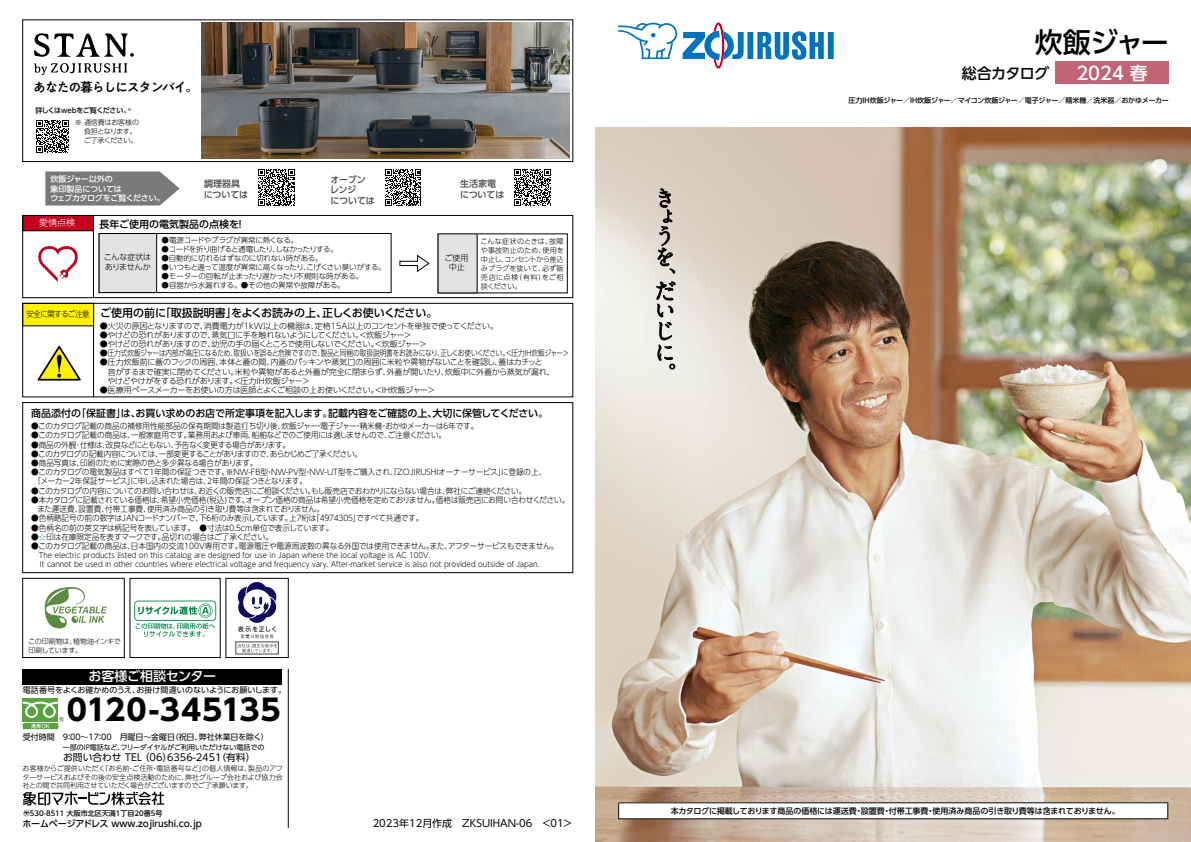
<style>
.page{position:relative;width:1191px;height:842px;background:#fff}
.page>*{position:absolute;margin:0;border:0;box-sizing:border-box;transform-origin:0 0}
.t1{font:700 29.2px "UD Shin Go Pr 6";color:#000;scale:1.05 1}
.t2{font:500 28px "UD Shin Go Pro";letter-spacing:-.06em;color:#000}
.t3{font:500 18px "UD Shin Go Pro";color:#fff}
.t4{font:500 15px "UD Shin Go Pro";letter-spacing:-.035em;color:#000}
.t5{font:500 13px "PA1 Gothic Std";letter-spacing:-.1em;color:#000}
.t6{font:500 13px "UD Shin Go Pr 6";letter-spacing:-.015em;color:#fff}
.t7{font:500 11px "UD Shin Go Pro";letter-spacing:-.005em;color:#000}
.t8{font:500 10px "UD Shin Go Pro";color:#000}
.t9{font:10px "UD Shin Go Pro";color:#000}
.t10{font:9.8px "UD Shin Go Pr 6";color:#000}
.t11{font:500 9px/10.8px "UD Shin Go Pro";letter-spacing:-.01em;color:#464543}
.t12{font:500 9px "UD Shin Go Pr 6";color:#000}
.t13{font:300 9px "UD Shin Go Pro";color:#fff}
.t14{font:300 8px/9.2px "UD Shin Go Pro";letter-spacing:-.02em;color:#000;scale:.95 1}
.t15{font:300 8px/9.5px "UD Shin Go Pro";letter-spacing:-.02em;color:#000}
.t16{font:8px "UD Shin Go Pr 6";color:#000}
.t17{font:500 8px "UD Shin Go Pro";letter-spacing:-.015em;color:#000}
.t18{font:300 8px "UD Shin Go Pro";color:#000}
.t19{font:300 8px "UD Shin Go Pro";letter-spacing:-.055em;color:#000;scale:.95 1}
.t20{font:500 8px/9.2px "UD Shin Go Pro";letter-spacing:-.025em;color:#fff}
.t21{font:300 7.5px/9.2px "UD Shin Go Pro";color:#000;scale:.95 1}
.t22{font:300 7.5px "UD Shin Go Pro";letter-spacing:-.035em;color:#000}
.t23{font:300 7.5px "UD Shin Go Pro";letter-spacing:-.02em;color:#000}
.t24{font:300 7.5px "UD Shin Go Pro";letter-spacing:-.09em;color:#000}
.t25{font:300 7.5px "UD Shin Go Pro";color:#000}
.t26{font:300 7.1px/8.9px "UD Shin Go Pro";letter-spacing:.01em;color:#000;text-align:justify}
.t27{font:300 7px/9px "UD Shin Go Pro";letter-spacing:-.03em;color:#000}
.t28{font:500 7px "UD Shin Go Pro";letter-spacing:-.035em;color:#000}
.t29{font:7px "UD Shin Go Pr 6";letter-spacing:-.005em;color:#000}
.t30{font:500 7px "UD Shin Go Pr 6";color:#000}
.t31{font:500 7px "UD Shin Go Pro";letter-spacing:-.08em;color:#000}
.t32{font:300 6.9px/8.5px "UD Shin Go Pr 6";letter-spacing:-.02em;color:#000;text-align:justify}
.s1{font-weight:300;font-size:8px}
.s2{color:#009ae3}
</style>
<div class="page">
<svg style="left:45px;top:171px;width:135px;height:35px;background:#868687"></svg>
<img style="left:201px;top:23px;width:369px;height:136px">
<div style="left:22px;top:20px;width:551px;height:142px;border:1px solid #000"></div>
<div style="left:23px;top:215px;width:70px;height:16px;background:#c4001c"></div>
<div style="left:23px;top:215px;width:71px;height:16px;border:1px solid #000"></div>
<div style="left:23px;top:303px;width:71px;height:23px;background:#fff100"></div>
<div style="left:22px;top:402px;width:551px;height:171px;border:1px solid #000"></div>
<hr style="left:93px;top:215px;width:1px;height:83px;background:#000">
<hr style="left:288px;top:669px;width:1px;height:159px;background:#000">
<div style="left:99px;top:233px;width:292px;height:60px;border:1px solid #000"></div>
<div style="left:99px;top:233px;width:58px;height:60px;background:#e3e3e4"></div>
<div style="left:99px;top:233px;width:58px;height:60px;border:1px solid #000"></div>
<div style="left:438px;top:234px;width:39px;height:59px;background:#e3e3e4"></div>
<svg style="left:399px;top:254px;width:31px;height:18px"></svg>
<svg style="left:38px;top:246px;width:40px;height:36px"></svg>
<hr style="left:93px;top:303px;width:1px;height:94px;background:#000">
<svg style="left:37px;top:346px;width:44px;height:35px"></svg>
<div style="left:23px;top:669px;width:259px;height:15px;background:#000"></div>
<svg style="left:23px;top:811px;width:7px;height:5px"></svg>
<svg style="left:23px;top:791px;width:141px;height:14px"></svg>
<div style="left:23px;top:698px;width:35px;height:23px;background:#58a240"></div>
<svg style="left:23px;top:723px;width:35px;height:6px"></svg>
<svg style="left:23px;top:702px;width:41px;height:26px"></svg>
<div style="left:22px;top:215px;width:551px;height:83px;border:1px solid #000"></div>
<div style="left:22px;top:303px;width:551px;height:94px;border:1px solid #000"></div>
<svg style="left:34px;top:63px;width:93px;height:12px"></svg>
<svg style="left:34px;top:33px;width:100px;height:24px"></svg>
<svg style="left:36px;top:120px;width:33px;height:33px"></svg>
<svg style="left:258px;top:169px;width:37px;height:37px"></svg>
<svg style="left:514px;top:169px;width:37px;height:37px"></svg>
<svg style="left:385px;top:169px;width:36px;height:37px"></svg>
<svg style="left:45px;top:587px;width:62px;height:41px"></svg>
<svg style="left:237px;top:582px;width:40px;height:70px"></svg>
<div style="left:226px;top:578px;width:62px;height:80px;border:1px solid #000"></div>
<svg style="left:134px;top:601px;width:82px;height:36px"></svg>
<div style="left:130px;top:578px;width:90px;height:80px;border:1px solid #000"></div>
<div style="left:22px;top:578px;width:103px;height:80px;border:1px solid #000"></div>
<img style="left:595px;top:128px;width:596px;height:714px">
<svg style="left:657px;top:189px;width:18px;height:84px;background:#a49d95"></svg>
<svg style="left:656px;top:282px;width:19px;height:87px;background:#b3b2ae"></svg>
<svg style="left:618px;top:22px;width:215px;height:47px"></svg>
<svg style="left:618px;top:802px;width:550px;height:17px"></svg>
<div style="left:1055px;top:61px;width:113px;height:23px;background:#c16476"></div>
<h3 class="t5" style="left:33px;top:80px;width:167px">あなたの暮らしにスタンバイ。</h3>
<p class="t27" style="left:75px;top:118px;width:66px">※ 通信費はお客様の　 負担となります。　 ご了承ください。</p>
<p class="t31" style="left:35px;top:105px;width:98px">詳しくはｗｅｂをご覧ください。<sup>※</sup></p>
<p class="t11" style="left:330px;top:174px;width:46px">オーブンレンジ<br>については</p>
<p class="t20" style="left:50px;top:174px;width:116px">炊飯ジャー以外の<br>象印製品については<br>ウェブカタログをご覧ください。</p>
<p class="t11" style="left:204px;top:178px;width:46px">調理器具については</p>
<p class="t11" style="left:460px;top:178px;width:46px">生活家電については</p>
<p class="t13" style="left:39px;top:215px;width:37px">愛情点検</p>
<p class="t8" style="left:99px;top:216px;width:147px">長年ご使用の電気製品の点検を！</p>
<p class="t15" style="left:104px;top:252px;width:49px">こんな症状はありませんか</p>
<p class="t22" style="left:161px;top:234px;width:138px">●電源コードやプラグが異常に熱くなる。</p>
<p class="t24" style="left:161px;top:243px;width:178px">●コードを折り曲げると通電したり、しなかったりする。</p>
<p class="t23" style="left:161px;top:252px;width:162px">●自動的に切れるはずなのに切れない時がある。</p>
<p class="t22" style="left:161px;top:261px;width:226px">●いつもと違って温度が異常に高くなったり、こげくさい臭いがする。</p>
<p class="t23" style="left:161px;top:270px;width:203px">●モーターの回転が止まったり遅かったり不規則な時がある。</p>
<p class="t25" style="left:161px;top:279px;width:185px">●容器から水漏れする。●その他の異常や故障がある。</p>
<p class="t15" style="left:444px;top:253px;width:25px;text-align:center">ご使用中止</p>
<p class="t26" style="left:480px;top:237px;width:85px">こんな症状のときは、故障や事故防止のため、使用を中止し、コンセントから差込みプラグを抜いて、必ず販売店に点検（有料）をご相談ください。</p>
<h3 class="t7" style="left:26px;top:304px;width:412px"><span class="s1">安全に関するご注意</span> ご使用の前に「取扱説明書」をよくお読みの上、正しくお使いください。</h3>
<p class="t18" style="left:100px;top:319px;width:400px">●火災の原因となりますので、消費電力が1kW以上の機器は、定格15A以上のコンセントを単独で使ってください。</p>
<p class="t15" style="left:100px;top:330px;width:313px">●やけどの恐れがありますので、蒸気口に手を触れないようにしてください。&lt;炊飯ジャー&gt;</p>
<p class="t15" style="left:100px;top:339px;width:328px">●やけどの恐れがありますので、幼児の手の届くところで使用しないでください。&lt;炊飯ジャー&gt;</p>
<p class="t15" style="left:100px;top:348px;width:470px">●圧力式炊飯ジャーは内部が高圧になるため、取扱いを誤ると危険ですので、製品と同梱の取扱説明書をお読みになり、正しくお使いください。&lt;圧力IH炊飯ジャー&gt;</p>
<p class="t15" style="left:100px;top:357px;width:456px;line-height:9.2px">●圧力炊飯前に蓋のフックの周囲、本体と蓋の間、内蓋のパッキンや蒸気口の周囲に米粒や異物がないことを確認し、蓋はカチッと<br>　音がするまで確実に閉めてください。米粒や異物があると外蓋が完全に閉まらず、外蓋が開いたり、炊飯中に外蓋から蒸気が漏れ、　やけどやけがをする恐れがあります。&lt;圧力IH炊飯ジャー&gt;</p>
<p class="t15" style="left:100px;top:385px;width:336px">●医療用ペースメーカーをお使いの方は医師とよくご相談の上お使いください。&lt;IH炊飯ジャー&gt;</p>
<p class="t8" style="left:31px;top:405px;width:518px">商品添付の「保証書」は､お買い求めのお店で所定事項を記入します。記載内容をご確認の上､大切に保管してください。</p>
<p class="t14" style="left:31px;top:421px;width:472px">●このカタログ記載の商品の補修用性能部品の保有期間は製造打ち切り後､炊飯ジャー・電子ジャー・精米機・おかゆメーカーは６年です。</p>
<p class="t14" style="left:31px;top:430px;width:438px">●このカタログ記載の商品は、一般家庭用です。業務用および車両、船舶などでのご使用には適しませんので、ご注意ください。</p>
<p class="t14" style="left:31px;top:440px;width:274px">●商品の外観･仕様は､改良などにともない､予告なく変更する場合があります。</p>
<p class="t19" style="left:31px;top:447px;width:354px">●このカタログの記載内容については､一部変更することがありますので､あらかじめご了承ください。　</p>
<p class="t14" style="left:31px;top:458px;width:240px">●商品写真は､印刷のために実際の色と多少異なる場合があります。</p>
<p class="t14" style="left:31px;top:467px;width:544px">●このカタログの電気製品はすべて１年間の保証つきです。※NW-FB型・NW-PV型・NW-UT型をご購入され、「ZOJIRUSHIオーナーサービス」に登録の上、「メーカー2年保証サービス」に申し込まれた場合は、2年間の保証つきとなります。</p>
<p class="t14" style="left:31px;top:486px;width:523px">●このカタログの内容についてのお問い合わせは､お近くの販売店にご相談ください｡もし販売店でおわかりにならない場合は､弊社にご連絡ください。</p>
<p class="t14" style="left:37px;top:495px;width:561px;text-indent:-6px">●本カタログに記載されている価格は、希望小売価格(税込)です。オープン価格の商品は希望小売価格を定めておりません。価格は販売店にお問い合わせください。また運送費、設置費、付帯工事費、使用済み商品の引き取り費等は含まれておりません。</p>
<p class="t14" style="left:31px;top:513px;width:419px">●色柄略記号の前の数字はJANコードナンバーで、下６桁のみ表示しています。上７桁は「４９７４３０５」ですべて共通です。　</p>
<p class="t14" style="left:31px;top:523px;width:319px">●色柄名の前の英文字は柄記号を表しています。　●寸法は０.５cm単位で表示しています。</p>
<p class="t14" style="left:31px;top:532px;width:256px">●<span class="s2">☆</span>印は在庫限定品を表すマークです。品切れの場合はご了承ください。</p>
<p class="t14" style="left:31px;top:541px;width:556px">●このカタログ記載の商品は、日本国内の交流100V専用です。電源電圧や電源周波数の異なる外国では使用できません。また、アフターサービスもできません。</p>
<p class="t21" style="left:39px;top:550px;width:528px">The electric products listed on this catalog are designed for use in Japan where the local voltage is AC 100V.<br>It cannot be used in other countries where electrical voltage and frequency vary. After-market service is also not provided outside of Japan.</p>
<p class="t27" style="left:28px;top:636px;width:94px">この印刷物は、植物油インキで印刷しています。</p>
<h3 class="t6" style="left:89px;top:666px;width:129px">お客様ご相談センター</h3>
<p class="t16" style="left:23px;top:683px;width:265px">電話番号をよくお確かめのうえ、お掛け間違いのないようにお願いします。</p>
<h1 class="t1" style="left:67px;top:686px;width:205px">0120-345135</h1>
<p class="t16" style="left:23px;top:730px;width:247px">受付時間　9：00～17：00　月曜日～金曜日（祝日、弊社休業日を除く）</p>
<p class="t29" style="left:63px;top:741px;width:203px">一部のIP電話など、フリーダイヤルがご利用いただけない電話での</p>
<p class="t10" style="left:63px;top:750px;width:194px">お問い合わせ TEL （06）6356-2451（有料）</p>
<p class="t32" style="left:22px;top:764px;width:262px">お客様からご提供いただく｢お名前・ご住所・電話番号など｣の個人情報は、製品のアフターサービスおよびその後の安全点検活動のために、弊社グループ会社および協力会社との間で共同利用させていただく場合がございますのでご了承願います。</p>
<p class="t30" style="left:23px;top:808px;width:141px">　530-8511 大阪市北区天満1丁目20番5号</p>
<p class="t12" style="left:22px;top:816px;width:181px">ホームページアドレス www.zojirushi.co.jp</p>
<p class="t9" style="left:373px;top:815px;width:202px">2023年12月作成　ZKSUIHAN-06　＜01＞</p>
<h2 class="t2" style="left:1035px;top:19px;width:135px">炊飯ジャー</h2>
<h3 class="t4" style="left:961px;top:61px;width:89px">総合カタログ</h3>
<p class="t28" style="left:848px;top:95px;width:322px">圧力IH炊飯ジャー／IH炊飯ジャー／マイコン炊飯ジャー／電子ジャー／精米機／洗米器／おかゆメーカー</p>
<h3 class="t3" style="left:1076px;top:58px;width:73px">2024 春</h3>
<p class="t17" style="left:671px;top:804px;width:450px">本カタログに掲載しております商品の価格には運送費・設置費・付帯工事費・使用済み商品の引き取り費等は含まれておりません。</p>
</div>
